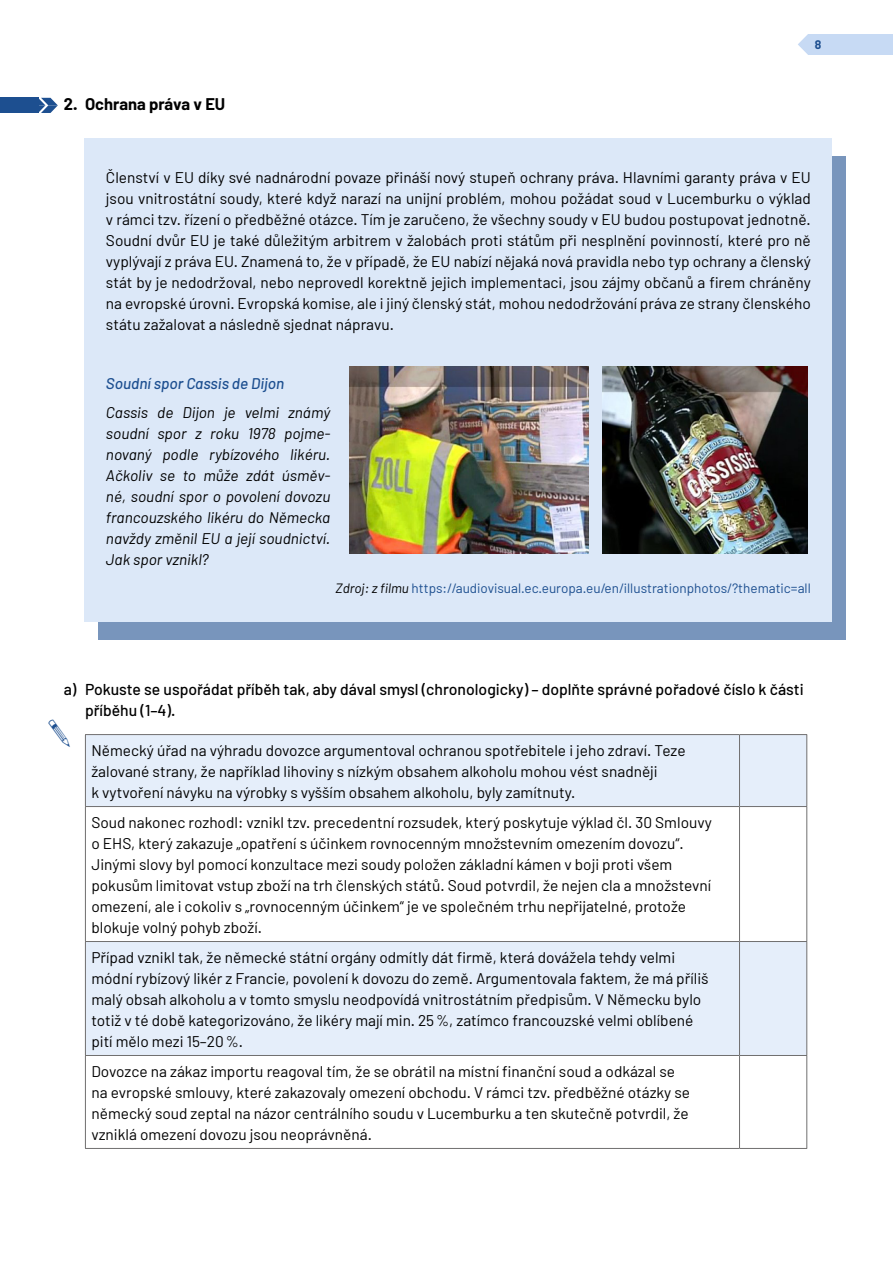
<style>
.page{position:relative;width:893px;height:1263px;background:#fff}
.page>*{position:absolute;margin:0;border:0;box-sizing:border-box;transform-origin:0 0}
.t1{font:700 16.5px "Barlow";color:#000}
.t2{font:500 15.75px/21px "Barlow";color:#000}
.t3{font:15.45px/21px "Barlow";color:#000}
.t4{font:italic 15.45px/21px "Barlow";color:#000;text-align:justify}
.t5{font:italic 500 15.45px "Barlow";color:#1d4f90}
.t6{font:13.5px "Barlow";color:#1d4f90}
.t7{font:700 12.15px "Barlow";color:#1d4f90}
.s1{font-style:italic;color:#000}
</style>
<div class="page">
<div style="left:808px;top:34px;width:85px;height:21px;background:#c7daf4"></div>
<svg style="left:798px;top:34px;width:10px;height:21px"></svg>
<svg style="left:86px;top:735px;width:720px;height:320px;fill:#e5eefa"></svg>
<hr style="left:85px;top:734px;width:654px;height:1px;background:#706f6f">
<hr style="left:85px;top:735px;width:1px;height:71px;background:#706f6f">
<hr style="left:739px;top:734px;width:68px;height:1px;background:#706f6f">
<hr style="left:739px;top:735px;width:1px;height:71px;background:#706f6f">
<hr style="left:806px;top:735px;width:1px;height:71px;background:#706f6f">
<hr style="left:85px;top:806px;width:654px;height:1px;background:#706f6f">
<hr style="left:85px;top:807px;width:1px;height:134px;background:#706f6f">
<hr style="left:739px;top:806px;width:68px;height:1px;background:#706f6f">
<hr style="left:739px;top:807px;width:1px;height:134px;background:#706f6f">
<hr style="left:806px;top:807px;width:1px;height:134px;background:#706f6f">
<hr style="left:85px;top:941px;width:654px;height:1px;background:#706f6f">
<hr style="left:85px;top:942px;width:1px;height:113px;background:#706f6f">
<hr style="left:739px;top:941px;width:68px;height:1px;background:#706f6f">
<hr style="left:739px;top:942px;width:1px;height:113px;background:#706f6f">
<hr style="left:806px;top:942px;width:1px;height:113px;background:#706f6f">
<hr style="left:85px;top:1055px;width:654px;height:1px;background:#706f6f">
<hr style="left:85px;top:1056px;width:1px;height:92px;background:#706f6f">
<hr style="left:739px;top:1055px;width:68px;height:1px;background:#706f6f">
<hr style="left:739px;top:1056px;width:1px;height:92px;background:#706f6f">
<hr style="left:806px;top:1056px;width:1px;height:92px;background:#706f6f">
<hr style="left:85px;top:1148px;width:654px;height:1px;background:#706f6f">
<hr style="left:739px;top:1148px;width:68px;height:1px;background:#706f6f">
<div style="left:0;top:98px;width:38px;height:15px;background:#1d4f90"></div>
<svg style="left:38px;top:98px;width:20px;height:15px"></svg>
<div style="left:98px;top:156px;width:748px;height:484px;background:#7895bc"></div>
<div style="left:85px;top:138px;width:747px;height:484px;background:#dce8f8"></div>
<img style="left:349px;top:367px;width:240px;height:186px">
<img style="left:603px;top:367px;width:205px;height:186px">
<p class="t1" style="left:64px;top:94px;width:163px">2. Ochrana práva v EU</p>
<p class="t7" style="left:815px;top:37px;width:8px">8</p>
<p class="t3" style="left:106px;top:166px;width:706px;text-align:justify">Členství v EU díky své nadnárodní povaze přináší nový stupeň ochrany práva. Hlavními garanty práva v EU jsou vnitrostátní soudy, které když narazí na unijní problém, mohou požádat soud v Lucemburku o výklad v rámci tzv. řízení o předběžné otázce. Tím je zaručeno, že všechny soudy v EU budou postupovat jednotně.<br>Soudní dvůr EU je také důležitým arbitrem v žalobách proti státům při nesplnění povinností, které pro ně vyplývají z práva EU. Znamená to, že v případě, že EU nabízí nějaká nová pravidla nebo typ ochrany a členský stát by je nedodržoval, nebo neprovedl korektně jejich implementaci, jsou zájmy občanů a firem chráněny na evropské úrovni. Evropská komise, ale i jiný členský stát, mohou nedodržování práva ze strany členského státu zažalovat a následně sjednat nápravu.</p>
<p class="t5" style="left:106px;top:373px;width:180px">Soudní spor Cassis de Dijon</p>
<p class="t4" style="left:106px;top:402px;width:226px">Cassis de Dijon je velmi známý soudní spor z roku 1978 pojme&shy;novaný podle rybízového likéru.<br>Ačkoliv se to může zdát úsměv&shy;né, soudní spor o povolení dovozu francouzského likéru do Německa navždy změnil EU a její soudnictví.<br>Jak spor vznikl?</p>
<p class="t6" style="left:335px;top:580px;width:477px"><span class="s1">Zdroj: z filmu</span> https://audiovisual.ec.europa.eu/en/illustrationphotos/?thematic=all</p>
<p class="t2" style="left:85px;top:679px;width:720px;text-indent:-21px">a) Pokuste se uspořádat příběh tak, aby dával smysl (chronologicky) – doplňte správné pořadové číslo k části příběhu (1–4).</p>
<p class="t3" style="left:91px;top:739px;width:596px">Německý úřad na výhradu dovozce argumentoval ochranou spotřebitele i jeho zdraví. Teze žalované strany, že například lihoviny s nízkým obsahem alkoholu mohou vést snadněji<br>k vytvoření návyku na výrobky s vyšším obsahem alkoholu, byly zamítnuty.</p>
<p class="t3" style="left:91px;top:811px;width:622px">Soud nakonec rozhodl: vznikl tzv. precedentní rozsudek, který poskytuje výklad čl. 30 Smlouvy o EHS, který zakazuje „opatření s účinkem rovnocenným množstevním omezením dovozu“.<br>Jinými slovy byl pomocí konzultace mezi soudy položen základní kámen v boji proti všem pokusům limitovat vstup zboží na trh členských států. Soud potvrdil, že nejen cla a množstevní omezení, ale i cokoliv s „rovnocenným účinkem“ je ve společném trhu nepřijatelné, protože blokuje volný pohyb zboží.</p>
<p class="t3" style="left:91px;top:946px;width:619px">Případ vznikl tak, že německé státní orgány odmítly dát firmě, která dovážela tehdy velmi módní rybízový likér z Francie, povolení k dovozu do země. Argumentovala faktem, že má příliš malý obsah alkoholu a v tomto smyslu neodpovídá vnitrostátním předpisům. V Německu bylo totiž v té době kategorizováno, že likéry mají min. 25%, zatímco francouzské velmi oblíbené pití mělo mezi 15–20%.</p>
<p class="t3" style="left:91px;top:1060px;width:600px">Dovozce na zákaz importu reagoval tím, že se obrátil na místní finanční soud a odkázal se na evropské smlouvy, které zakazovaly omezení obchodu. V rámci tzv. předběžné otázky se německý soud zeptal na názor centrálního soudu v Lucemburku a ten skutečně potvrdil, že vzniklá omezení dovozu jsou neoprávněná.</p>
</div>
